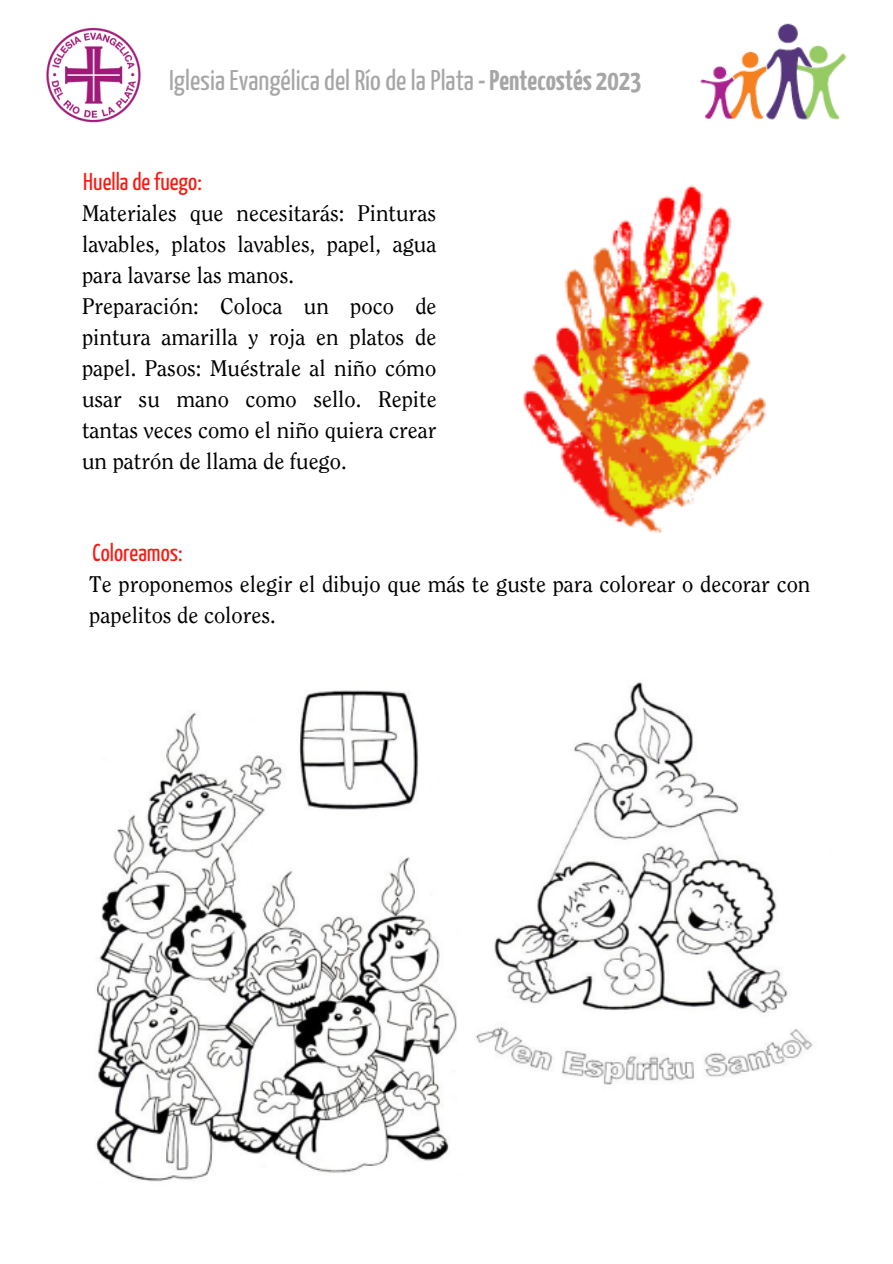
<style>
.page{position:relative;width:893px;height:1264px;background:#fff}
.page>*{position:absolute;margin:0;border:0;box-sizing:border-box;transform-origin:0 0}
.t1{font:28.35px "Yanone Kaffeesatz";color:#a6a6a6}
.t2{font:24.3px "Yanone Kaffeesatz";color:#fb1a12}
.t3{font:22.5px/31px "Clearface Std";color:#000}
.s1{font-weight:700}
</style>
<div class="page">
<img style="left:523px;top:185px;width:243px;height:348px">
<img style="left:95px;top:681px;width:718px;height:501px">
<img style="left:700px;top:23px;width:147px;height:97px">
<img style="left:46px;top:27px;width:95px;height:96px">
<p class="t1" style="left:169px;top:69px;width:474px">Iglesia Evangélica del Río de la Plata<span class="s1">-Pentecostés 2023</span></p>
<p class="t2" style="left:83px;top:172px;width:120px">Huella de fuego:</p>
<p class="t3" style="left:82px;top:200px;width:356px">Materiales que necesitarás: Pinturas lavables, platos lavables, papel, agua para lavarse las manos.<br>Preparación: Coloca un poco de pintura amarilla y roja en platos de papel. Pasos: Muéstrale al niño cómo usar su mano como sello. Repite tantas veces como el niño quiera crear un patrón de llama de fuego.</p>
<p class="t2" style="left:92px;top:543px;width:92px">Coloreamos:</p>
<p class="t3" style="left:89px;top:571px;width:722px">Te proponemos elegir el dibujo que más te guste para colorear o decorar con papelitos de colores.</p>
</div>
